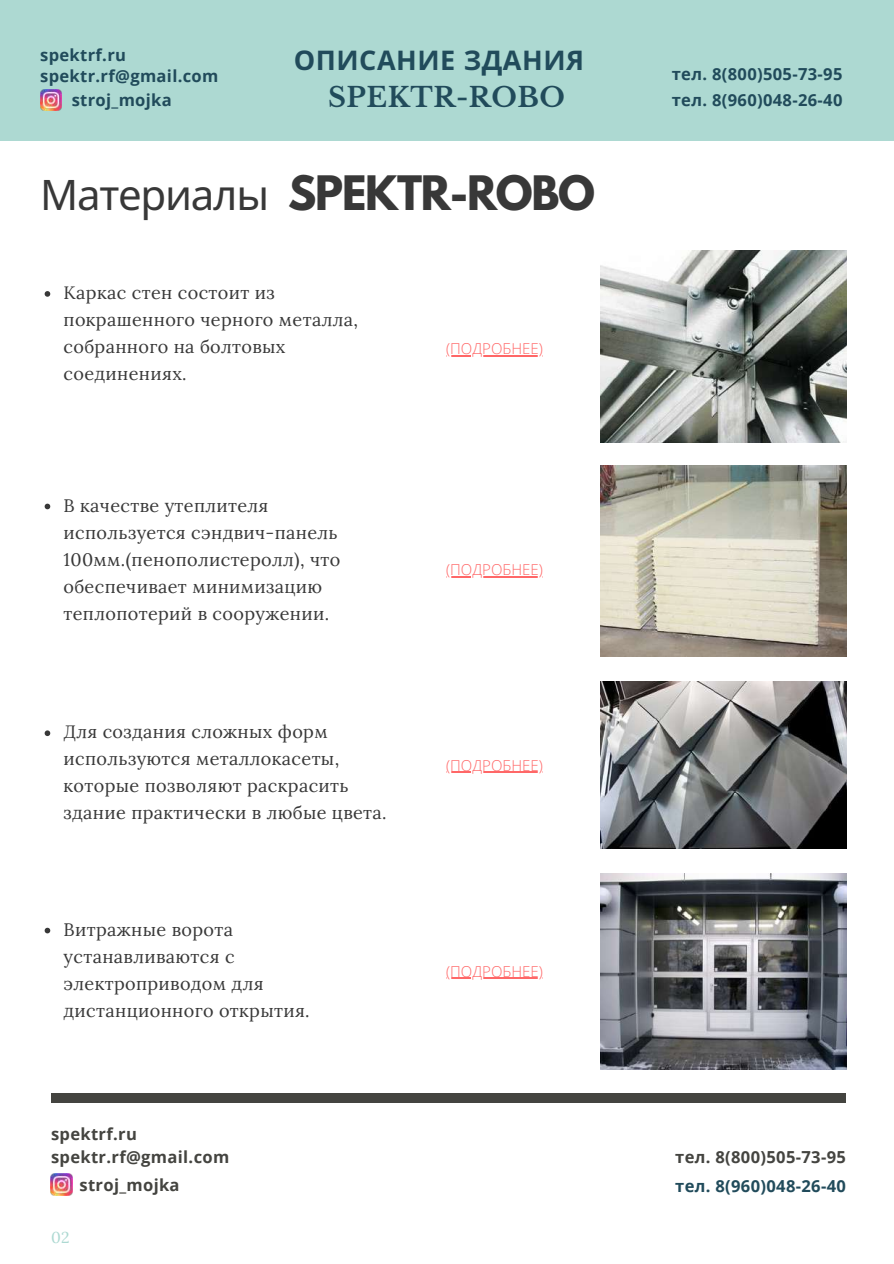
<style>
.page{position:relative;width:894px;height:1264px;background:#fff}
.page>*{position:absolute;margin:0;border:0;box-sizing:border-box;transform-origin:0 0}
.t1{font:700 42px "League Spartan";letter-spacing:-.03em;color:#383838}
.t2{font:700 27px "Noto Sans";letter-spacing:.02em;color:#214b5b}
.t3{font:700 27px "Libre Baskerville";letter-spacing:.02em;color:#214b5b}
.t4{font:18px/27px "Lora";letter-spacing:.02em;color:#383838}
.t5{font:700 16.5px/20.9px "Open Sans";letter-spacing:.02em;color:#214b5b}
.t6{font:700 16.5px/22.6px "Open Sans";letter-spacing:.02em;color:#444440}
.t7{font:15.75px "Lora";color:#add9d2}
.t8{font:300 15px "Open Sans";color:#ff6767}
.s1{font-family:"Noto Sans";font-weight:400}
</style>
<div class="page">
<div style="left:51px;top:1093px;width:794px;height:9px;background:#444440"></div>
<div style="left:0;top:0;width:893px;height:140px;background:#add9d2"></div>
<img style="left:40px;top:90px;width:21px;height:21px">
<img style="left:51px;top:1173px;width:21px;height:22px">
<svg style="left:45px;top:291px;width:5px;height:6px"></svg>
<img style="left:600px;top:250px;width:245px;height:193px">
<img style="left:600px;top:465px;width:245px;height:192px">
<img style="left:600px;top:681px;width:245px;height:167px">
<img style="left:600px;top:873px;width:245px;height:196px">
<hr style="left:446px;top:355px;width:96px;height:1px;background:#ff6767">
<svg style="left:45px;top:503px;width:5px;height:6px"></svg>
<hr style="left:446px;top:576px;width:96px;height:1px;background:#ff6767">
<svg style="left:45px;top:730px;width:5px;height:6px"></svg>
<hr style="left:446px;top:771px;width:96px;height:1px;background:#ff6767">
<svg style="left:45px;top:927px;width:5px;height:6px"></svg>
<hr style="left:446px;top:977px;width:96px;height:1px;background:#ff6767">
<p class="t5" style="left:40px;top:44px;width:180px">spektrf.ru spektr.rf@gmail.com</p>
<p class="t5" style="left:72px;top:89px;width:102px">stroj_mojka</p>
<h2 class="t2" style="left:293px;top:41px;width:292px">ОПИСАНИЕ ЗДАНИЯ</h2>
<h2 class="t3" style="left:328px;top:81px;width:238px">SPEKTR-ROBO</h2>
<h1 class="t1" style="left:40px;top:172px;width:556px"><span class="s1">Материалы</span> SPEKTR-ROBO</h1>
<p class="t4" style="left:64px;top:279px;width:296px">Каркас стен состоит из покрашенного черного металла, собранного на болтовых соединениях.</p>
<p class="t4" style="left:64px;top:491px;width:278px">В качестве утеплителя используется сэндвич-панель<br>100мм.(пенополистеролл), что обеспечивает минимизацию теплопотерий в сооружении.</p>
<p class="t4" style="left:64px;top:718px;width:324px">Для создания сложных форм используются металлокасеты, которые позволяют раскрасить здание практически в любые цвета.</p>
<p class="t4" style="left:64px;top:915px;width:247px">Витражные ворота устанавливаются с электроприводом для дистанционного открытия.</p>
<p class="t6" style="left:51px;top:1122px;width:180px">spektrf.ru spektr.rf@gmail.com</p>
<p class="t6" style="left:79px;top:1173px;width:102px">stroj_mojka</p>
<p class="t7" style="left:51px;top:1227px;width:20px">02</p>
<p class="t8" style="left:446px;top:338px;width:98px">(ПОДРОБНЕЕ)</p>
<p class="t8" style="left:446px;top:559px;width:98px">(ПОДРОБНЕЕ)</p>
<p class="t8" style="left:446px;top:754px;width:98px">(ПОДРОБНЕЕ)</p>
<p class="t8" style="left:446px;top:960px;width:98px">(ПОДРОБНЕЕ)</p>
<p class="t5" style="left:671px;top:61px;width:172px;line-height:25.5px">тел. 8(800)505-73-95 тел. 8(960)048-26-40</p>
<p class="t6" style="left:675px;top:1144px;width:172px">тел. 8(800)505-73-95</p>
<p class="t5" style="left:675px;top:1174px;width:172px">тел. 8(960)048-26-40</p>
</div>
